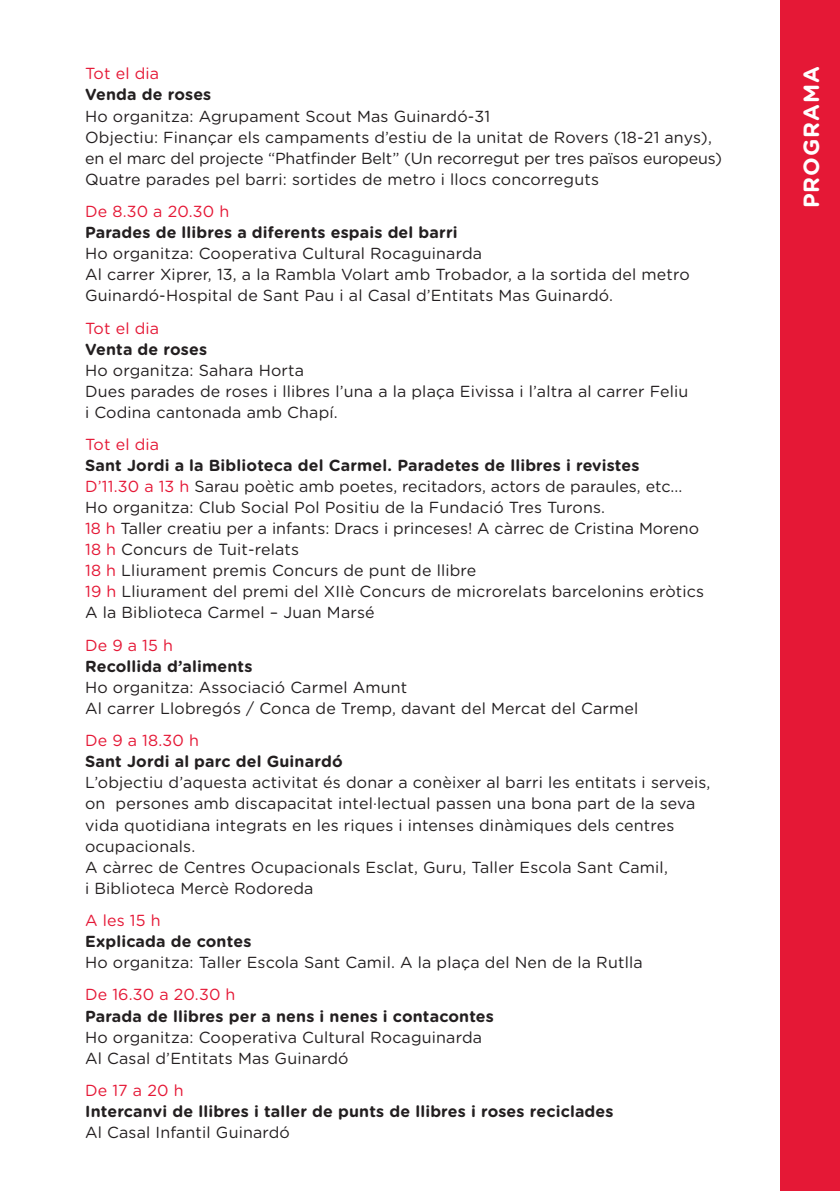
<style>
.page{position:relative;width:840px;height:1191px;background:#fff}
.page>*{position:absolute;margin:0;border:0;box-sizing:border-box;transform-origin:0 0}
.t1{font:700 22px "Gotham Rounded";letter-spacing:.04em;color:#fff}
.t2{font:16px/21px "Gotham Rounded";letter-spacing:.01em;color:#231f20}
.t3{font:700 16px "Gotham Rounded";letter-spacing:.01em;color:#231f20}
.t4{font:16px "Gotham Rounded";letter-spacing:.01em;color:#e51836}
.t5{font:16px "Gotham Rounded";letter-spacing:-.01em;color:#231f20}
.s1{color:#e51836}
</style>
<div class="page">
<div style="left:780px;top:0;width:59px;height:1191px;background:#e51836"></div>
<p class="t4" style="left:85px;top:63px;width:75px">Tot el dia</p>
<p class="t3" style="left:85px;top:83px;width:128px">Venda de roses</p>
<p class="t2" style="left:85px;top:105px;width:406px">Ho organitza: Agrupament Scout Mas Guinardó-31</p>
<p class="t2" style="left:85px;top:126px;width:628px">Objectiu: Finançar els campaments d’estiu de la unitat de Rovers (18-21 anys),</p>
<p class="t5" style="left:85px;top:147px;width:638px">en el marc del projecte “Phatfinder Belt” (Un recorregut per tres països europeus)</p>
<p class="t2" style="left:85px;top:168px;width:515px">Quatre parades pel barri: sortides de metro i llocs concorreguts</p>
<p class="t4" style="left:85px;top:200px;width:145px">De 8.30 a 20.30 h</p>
<p class="t3" style="left:85px;top:221px;width:374px">Parades de llibres a diferents espais del barri</p>
<p class="t2" style="left:85px;top:242px;width:398px">Ho organitza: Cooperativa Cultural Rocaguinarda</p>
<p class="t2" style="left:85px;top:263px;width:606px">Al carrer Xiprer, 13, a la Rambla Volart amb Trobador, a la sortida del metro<br>Guinardó-Hospital de Sant Pau i al Casal d’Entitats Mas Guinardó.</p>
<p class="t4" style="left:85px;top:317px;width:75px">Tot el dia</p>
<p class="t3" style="left:85px;top:337px;width:123px">Venta de roses</p>
<p class="t2" style="left:85px;top:359px;width:220px">Ho organitza: Sahara Horta</p>
<p class="t2" style="left:85px;top:380px;width:604px">Dues parades de roses i llibres l’una a la plaça Eivissa i l’altra al carrer Feliu i Codina cantonada amb Chapí.</p>
<p class="t4" style="left:85px;top:433px;width:75px">Tot el dia</p>
<p class="t3" style="left:85px;top:454px;width:555px">Sant Jordi a la Biblioteca del Carmel. Paradetes de llibres i revistes</p>
<p class="t2" style="left:85px;top:475px;width:598px"><span class="s1">D’11.30 a 13 h</span> Sarau poètic amb poetes, recitadors, actors de paraules, etc...</p>
<p class="t2" style="left:85px;top:496px;width:521px">Ho organitza: Club Social Pol Positiu de la Fundació Tres Turons.</p>
<p class="t2" style="left:85px;top:517px;width:615px"><span class="s1">18 h</span> Taller creatiu per a infants: Dracs i princeses! A càrrec de Cristina Moreno</p>
<p class="t2" style="left:85px;top:538px;width:215px"><span class="s1">18 h</span> Concurs de Tuit-relats</p>
<p class="t2" style="left:85px;top:559px;width:392px"><span class="s1">18 h</span> Lliurament premis Concurs de punt de llibre</p>
<p class="t2" style="left:85px;top:580px;width:620px"><span class="s1">19 h</span> Lliurament del premi del XIIè Concurs de microrelats barcelonins eròtics</p>
<p class="t2" style="left:85px;top:601px;width:291px">A la Biblioteca Carmel – Juan Marsé</p>
<p class="t4" style="left:85px;top:634px;width:89px">De 9 a 15 h</p>
<p class="t3" style="left:85px;top:654px;width:169px">Recollida d’aliments</p>
<p class="t2" style="left:85px;top:676px;width:323px">Ho organitza: Associació Carmel Amunt</p>
<p class="t2" style="left:85px;top:697px;width:554px">Al carrer Llobregós / Conca de Tremp, davant del Mercat del Carmel</p>
<p class="t4" style="left:85px;top:729px;width:115px">De 9 a 18.30 h</p>
<p class="t3" style="left:85px;top:750px;width:259px">Sant Jordi al parc del Guinardó</p>
<p class="t2" style="left:85px;top:771px;width:626px">L’objectiu d’aquesta activitat és donar a conèixer al barri les entitats i serveis, on persones amb discapacitat intel·lectual passen una bona part de la seva vida quotidiana integrats en les riques i intenses dinàmiques dels centres ocupacionals.</p>
<p class="t2" style="left:85px;top:855px;width:584px">A càrrec de Centres Ocupacionals Esclat, Guru, Taller Escola Sant Camil, i Biblioteca Mercè Rodoreda</p>
<p class="t4" style="left:85px;top:909px;width:77px">A les 15 h</p>
<p class="t3" style="left:85px;top:929px;width:168px">Explicada de contes</p>
<p class="t2" style="left:85px;top:951px;width:558px">Ho organitza: Taller Escola Sant Camil. A la plaça del Nen de la Rutlla</p>
<p class="t4" style="left:85px;top:983px;width:152px">De 16.30 a 20.30 h</p>
<p class="t3" style="left:85px;top:1004px;width:410px">Parada de llibres per a nens i nenes i contacontes</p>
<p class="t2" style="left:85px;top:1025px;width:398px">Ho organitza: Cooperativa Cultural Rocaguinarda</p>
<p class="t2" style="left:85px;top:1046px;width:265px">Al Casal d’Entitats Mas Guinardó</p>
<p class="t4" style="left:85px;top:1079px;width:100px">De 17 a 20 h</p>
<p class="t3" style="left:85px;top:1099px;width:529px">Intercanvi de llibres i taller de punts de llibres i roses reciclades</p>
<p class="t2" style="left:85px;top:1121px;width:206px">Al Casal Infantil Guinardó</p>
<p class="t1" style="left:794px;top:208px;width:143px;rotate:-90deg">PROGRAMA</p>
</div>
